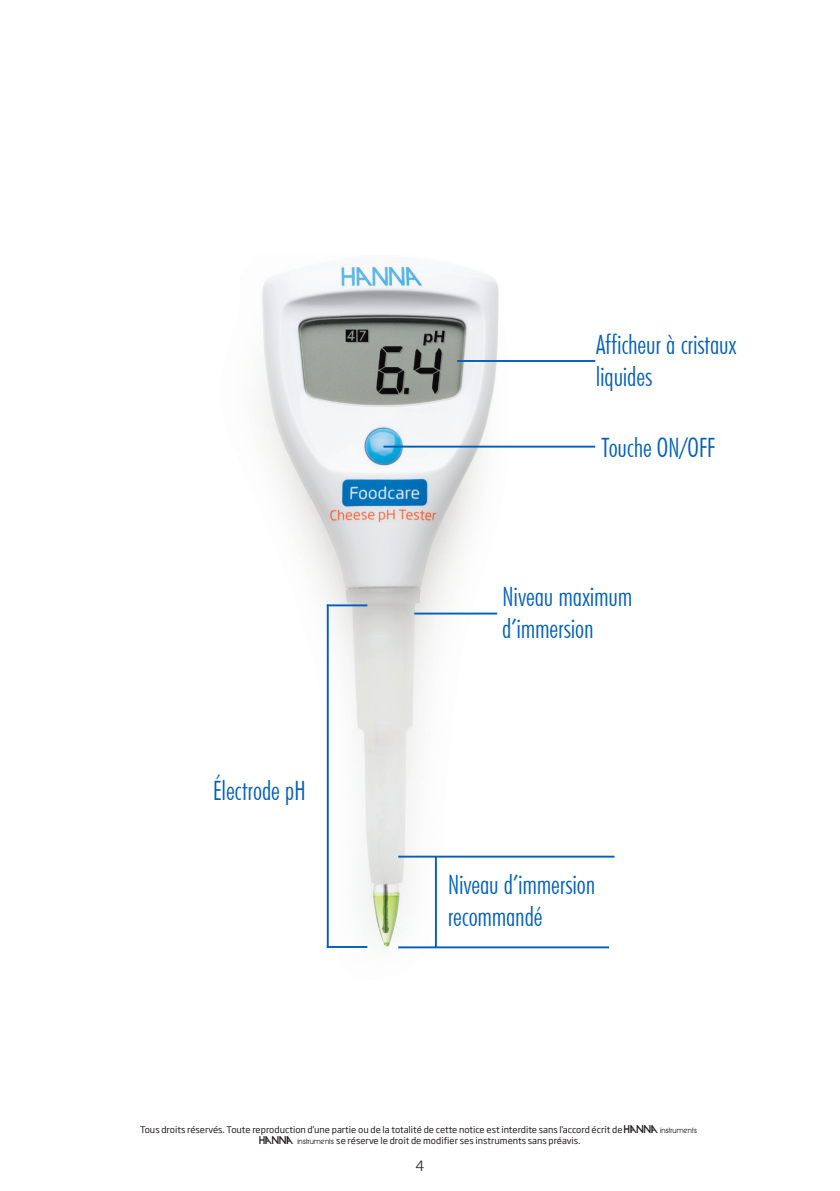
<style>
.page{position:relative;width:840px;height:1191px;background:#fff}
.page>*{position:absolute;margin:0;border:0;box-sizing:border-box;transform-origin:0 0}
.n-edge_sub_bullet{font:300 condensed 26.6px/32px "Futura BT";letter-spacing:-.005em;color:#005fb9}
.t1{font:300 14px "Soho Gothic Pro";color:#231f20}
.t2{font:9px/10.8px "Soho Gothic Pro";color:#231f20;text-align:center}
.s1{font-family:"Hanna"}
</style>
<div class="page">
<img style="left:262px;top:264px;width:353px;height:685px">
<hr style="left:414px;top:612px;width:83px;height:2px;background:#005fb9">
<hr style="left:383px;top:446px;width:212px;height:1px;background:#005fb9">
<hr style="left:457px;top:360px;width:138px;height:2px;background:#005fb9">
<hr style="left:398px;top:855px;width:216px;height:2px;background:#005fb9">
<hr style="left:398px;top:946px;width:210px;height:2px;background:#005fb9">
<hr style="left:434px;top:856px;width:2px;height:92px;background:#005fb9">
<hr style="left:326px;top:604px;width:41px;height:2px;background:#005fb9">
<hr style="left:326px;top:946px;width:41px;height:2px;background:#005fb9">
<hr style="left:326px;top:604px;width:2px;height:344px;background:#005fb9">
<p class="n-edge_sub_bullet" style="left:595px;top:329px;width:142px">Afficheur à cristaux liquides</p>
<p class="n-edge_sub_bullet" style="left:601px;top:431px;width:115px">Touche ON/OFF</p>
<p class="n-edge_sub_bullet" style="left:213px;top:774px;width:95px">Électrode pH</p>
<p class="n-edge_sub_bullet" style="left:502px;top:580px;width:131px">Niveau maximum d’immersion</p>
<p class="n-edge_sub_bullet" style="left:447px;top:868px;width:149px">Niveau d’immersion recommandé</p>
<p class="t2" style="left:140px;top:1124px;width:561px">Tous droits réservés. Toute reproduction d’une partie ou de la totalité de cette notice est interdite sans l’accord écrit de <span class="s1">HANNA instruments.<br>HANNA instruments</span> se réserve le droit de modifier ses instruments sans préavis.</p>
<h2 class="t1" style="left:415px;top:1154px;width:10px">4</h2>
</div>
